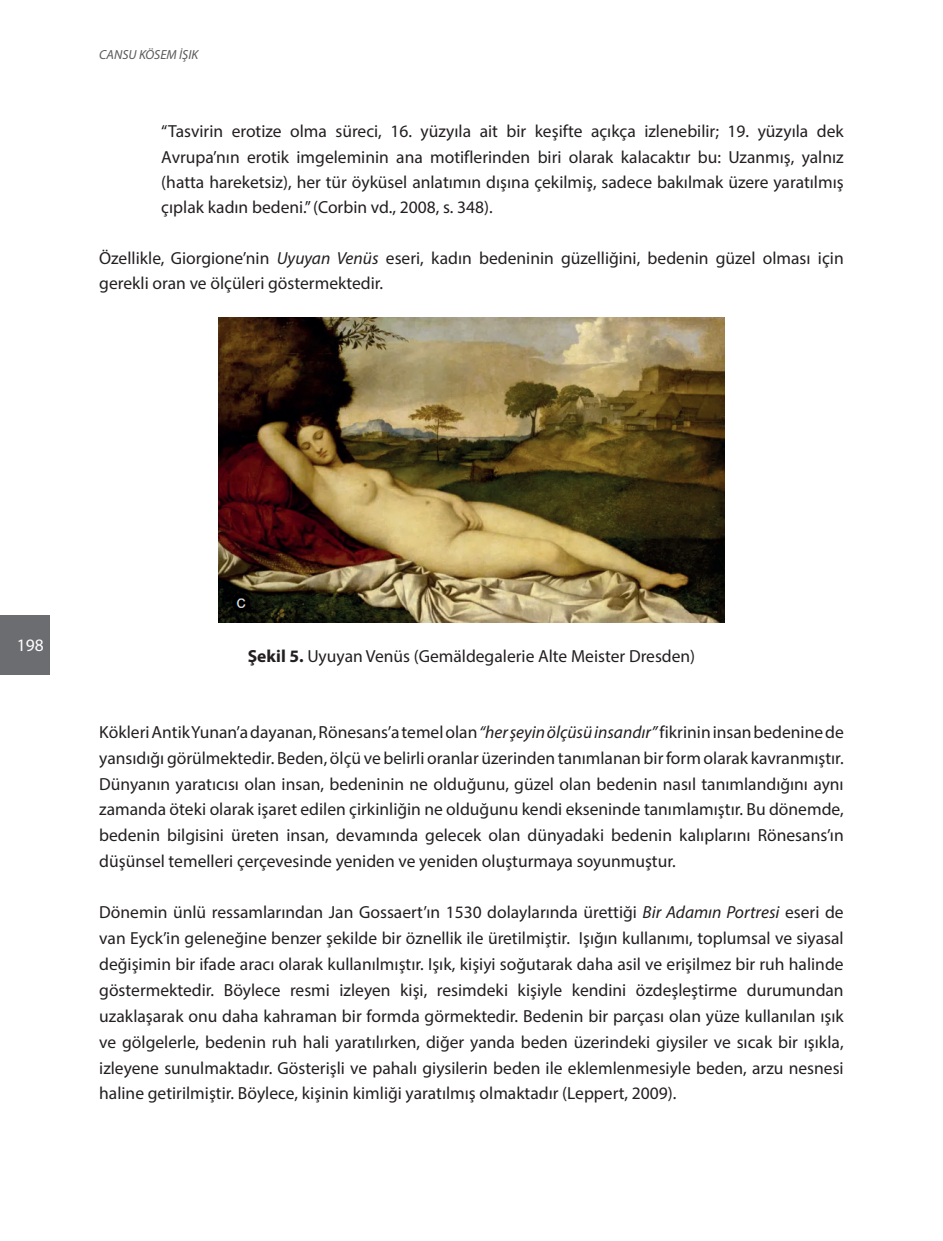
<style>
.page{position:relative;width:943px;height:1241px;background:#fff}
.page>*{position:absolute;margin:0;border:0;box-sizing:border-box;transform-origin:0 0}
.t1{font:17.5px/25.9px "Myriad Pro";color:#231f20;text-align:justify}
.t2{font:17.5px "Myriad Pro";color:#fff}
.t3{font:italic 13.12px "Myriad Pro";color:#57585a}
.s1{font-style:italic}
.s2{font-weight:700}
</style>
<div class="page">
<div style="left:0;top:615px;width:50px;height:60px;background:#6c6d70"></div>
<img style="left:218px;top:317px;width:506px;height:305px">
<p class="t3" style="left:99px;top:47px;width:100px">CANSU KÖSEM İŞIK</p>
<p class="t1" style="left:161px;top:118px;width:684px;line-height:25.4px">“Tasvirin erotize olma süreci, 16. yüzyıla ait bir keşifte açıkça izlenebilir; 19. yüzyıla dek Avrupa’nın erotik imgeleminin ana motiflerinden biri olarak kalacaktır bu: Uzanmış, yalnız (hatta hareketsiz), her tür öyküsel anlatımın dışına çekilmiş, sadece bakılmak üzere yaratılmış çıplak kadın bedeni.” (Corbin vd., 2008, s. 348).</p>
<p class="t1" style="left:99px;top:245px;width:746px;line-height:25.4px">Özellikle, Giorgione’nin <span class="s1">Uyuyan Venüs</span> eseri, kadın bedeninin güzelliğini, bedenin güzel olması için gerekli oran ve ölçüleri göstermektedir.</p>
<p class="t2" style="left:17px;top:634px;width:28px">198</p>
<p class="t1" style="left:248px;top:643px;width:449px"><span class="s2">Şekil 5.</span> Uyuyan Venüs (Gemäldegalerie Alte Meister Dresden)</p>
<p class="t1" style="left:99px;top:718px;width:746px">Kökleri Antik Yunan’a dayanan, Rönesans’a temel olan <span class="s1">“her şeyin ölçüsü insandır”</span> fikrinin insan bedenine de yansıdığı görülmektedir. Beden, ölçü ve belirli oranlar üzerinden tanımlanan bir form olarak kavranmıştır.<br>Dünyanın yaratıcısı olan insan, bedeninin ne olduğunu, güzel olan bedenin nasıl tanımlandığını aynı zamanda öteki olarak işaret edilen çirkinliğin ne olduğunu kendi ekseninde tanımlamıştır. Bu dönemde, bedenin bilgisini üreten insan, devamında gelecek olan dünyadaki bedenin kalıplarını Rönesans’ın düşünsel temelleri çerçevesinde yeniden ve yeniden oluşturmaya soyunmuştur.</p>
<p class="t1" style="left:99px;top:898px;width:746px">Dönemin ünlü ressamlarından Jan Gossaert’ın 1530 dolaylarında ürettiği <span class="s1">Bir Adamın Portresi</span> eseri de van Eyck’in geleneğine benzer şekilde bir öznellik ile üretilmiştir. Işığın kullanımı, toplumsal ve siyasal değişimin bir ifade aracı olarak kullanılmıştır. Işık, kişiyi soğutarak daha asil ve erişilmez bir ruh halinde göstermektedir. Böylece resmi izleyen kişi, resimdeki kişiyle kendini özdeşleştirme durumundan uzaklaşarak onu daha kahraman bir formda görmektedir. Bedenin bir parçası olan yüze kullanılan ışık ve gölgelerle, bedenin ruh hali yaratılırken, diğer yanda beden üzerindeki giysiler ve sıcak bir ışıkla, izleyene sunulmaktadır. Gösterişli ve pahalı giysilerin beden ile eklemlenmesiyle beden, arzu nesnesi haline getirilmiştir. Böylece, kişinin kimliği yaratılmış olmaktadır (Leppert, 2009).</p>
</div>
